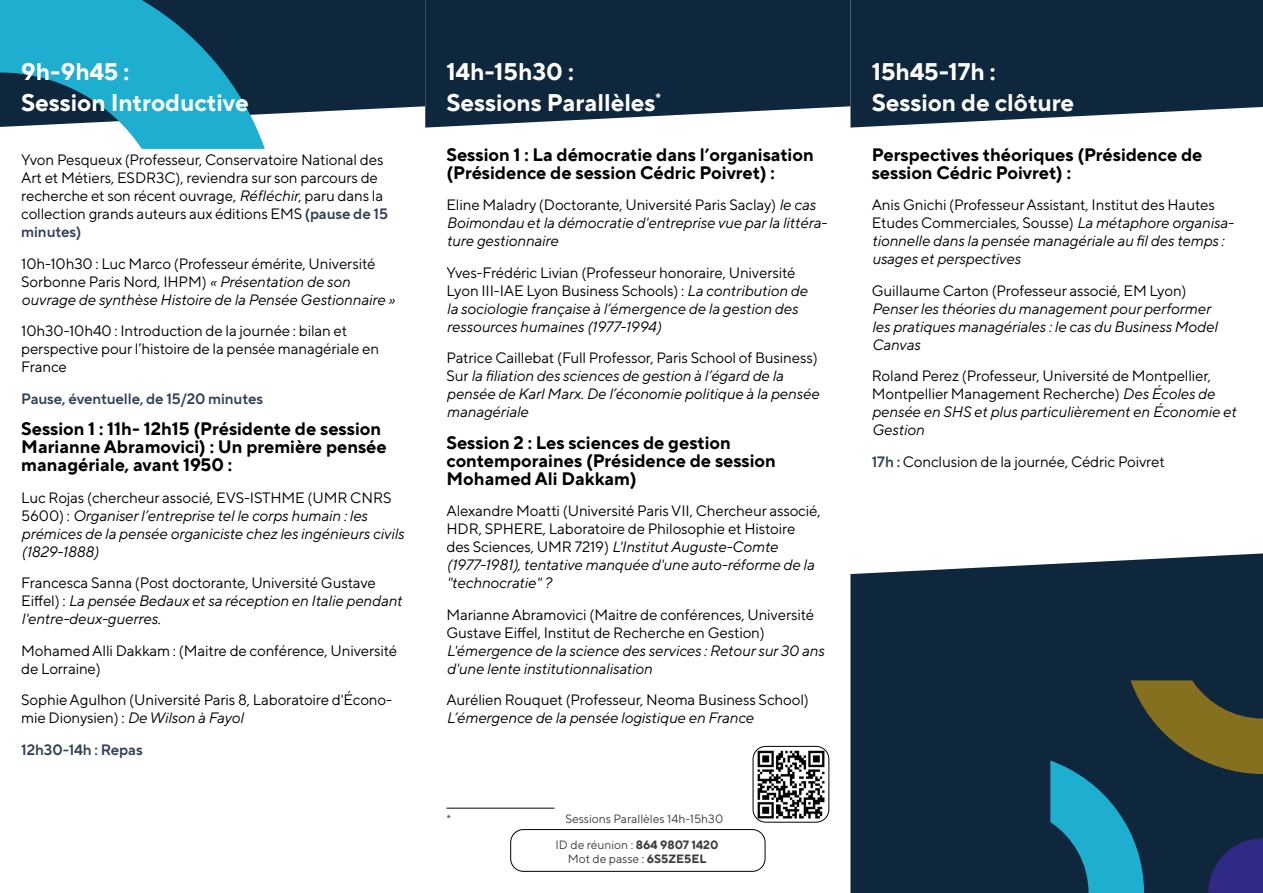
<style>
.page{position:relative;width:1263px;height:893px;background:#fff}
.page>*{position:absolute;margin:0;border:0;box-sizing:border-box;transform-origin:0 0}
.t1{font:700 24px/31.5px "TT Norms Pro";color:#fff}
.t2{font:700 18px/18px "TT Norms Pro";color:#000}
.t3{font:15px/18px "TT Norms Pro";letter-spacing:-.01em;color:#000}
.t4{font:italic 15px/18px "TT Norms Pro";letter-spacing:-.01em;color:#000}
.t5{font:600 15px "TT Norms Pro";letter-spacing:-.01em;color:#334156}
.t6{font:12px/14.4px "TT Norms Pro";color:#3c3c3b;text-align:center}
.s1{font-style:italic}
.s2{font-weight:600;color:#334156}
.s3{font-style:normal}
.s4{font-weight:700}
</style>
<div class="page">
<div style="left:265px;top:0;width:160px;height:115px;background:#0f273c"></div>
<svg style="left:425px;top:0;width:425px;height:128px;background:#23394c"></svg>
<svg style="left:850px;top:0;width:413px;height:128px;background:#23394c"></svg>
<div style="left:850px;top:553px;width:413px;height:340px;background:#0f273c"></div>
<svg style="left:1050px;top:680px;width:213px;height:213px;background:#254852"></svg>
<svg style="left:0;top:0;width:265px;height:149px;background:#2e90aa"></svg>
<hr style="left:446px;top:808px;width:108px;height:1px;background:#000">
<div style="left:510px;top:829px;width:255px;height:43px;border:1px solid #000;border-radius:13px"></div>
<img style="left:753px;top:746px;width:76px;height:76px">
<div style="left:753px;top:746px;width:76px;height:76px;border:1px solid #000;border-radius:13px"></div>
<h1 class="t1" style="left:21px;top:54px;width:229px">9h-9h45 :<br>Session Introductive</h1>
<p class="t3" style="left:21px;top:150px;width:368px">Yvon Pesqueux (Professeur, Conservatoire National des Art et Métiers, ESDR3C), reviendra sur son parcours de recherche et son récent ouvrage, <span class="s1">Réfléchir</span>, paru dans la collection grands auteurs aux éditions EMS <span class="s2">(pause de 15 minutes)</span></p>
<p class="t3" style="left:21px;top:253px;width:375px">10h-10h30 : Luc Marco (Professeur émérite, Université<br>Sorbonne Paris Nord, IHPM) <span class="s1">« Présentation de son ouvrage de synthèse Histoire de la Pensée Gestionnaire »</span></p>
<p class="t3" style="left:21px;top:321px;width:359px">10h30-10h40 : Introduction de la journée : bilan et perspective pour l’histoire de la pensée managériale en<br>France</p>
<p class="t5" style="left:21px;top:387px;width:243px">Pause, éventuelle, de 15/20 minutes</p>
<p class="t2" style="left:21px;top:419px;width:367px">Session 1 : 11h- 12h15 (Présidente de session<br>Marianne Abramovici) : Un première pensée managériale, avant 1950 :</p>
<p class="t4" style="left:21px;top:487px;width:384px"><span class="s3">Luc Rojas (chercheur associé, EVS-ISTHME (UMR CNRS 5600) :</span> Organiser l’entreprise tel le corps humain : les prémices de la pensée organiciste chez les ingénieurs civils (1829-1888)</p>
<p class="t4" style="left:21px;top:573px;width:382px"><span class="s3">Francesca Sanna (Post doctorante, Université Gustave<br>Eiffel) :</span> La pensée Bedaux et sa réception en Italie pendant l'entre-deux-guerres.</p>
<p class="t3" style="left:21px;top:640px;width:377px">Mohamed Alli Dakkam : (Maitre de conférence, Université de Lorraine)</p>
<p class="t3" style="left:21px;top:690px;width:372px">Sophie Agulhon (Université Paris 8, Laboratoire d'Écono&shy;mie Dionysien) : <span class="s1">De Wilson à Fayol</span></p>
<p class="t5" style="left:21px;top:738px;width:123px">12h30-14h : Repas</p>
<h1 class="t1" style="left:446px;top:54px;width:216px">14h-15h30 :<br>Sessions Parallèles<sup>*</sup></h1>
<p class="t2" style="left:446px;top:144px;width:369px">Session 1 : La démocratie dans l’organisation (Présidence de session Cédric Poivret) :</p>
<p class="t4" style="left:446px;top:195px;width:382px"><span class="s3">Eline Maladry (Doctorante, Université Paris Saclay)</span> le cas<br>Boimondau et la démocratie d'entreprise vue par la littéra&shy;ture gestionnaire</p>
<p class="t4" style="left:446px;top:262px;width:363px"><span class="s3">Yves-Frédéric Livian (Professeur honoraire, Université Lyon III-IAE Lyon Business Schools) :</span> La contribution de la sociologie française à l’émergence de la gestion des ressources humaines (1977-1994)</p>
<p class="t4" style="left:446px;top:348px;width:374px"><span class="s3">Patrice Caillebat (Full Professor, Paris School of Business)<br>Sur</span> la filiation des sciences de gestion à l’égard de la pensée de Karl Marx. De l’économie politique à la pensée managériale</p>
<p class="t2" style="left:446px;top:432px;width:331px">Session 2 : Les sciences de gestion contemporaines (Présidence de session<br>Mohamed Ali Dakkam)</p>
<p class="t3" style="left:446px;top:501px;width:376px">Alexandre Moatti (Université Paris VII, Chercheur associé, HDR, SPHERE, Laboratoire de Philosophie et Histoire des Sciences, UMR 7219) <span class="s1">L'Institut Auguste-Comte (1977-1981), tentative manquée d'une auto-réforme de la "technocratie" ?</span></p>
<p class="t3" style="left:446px;top:604px;width:369px">Marianne Abramovici (Maitre de conférences, Université<br>Gustave Eiffel, Institut de Recherche en Gestion)</p>
<p class="t4" style="left:446px;top:640px;width:379px">L'émergence de la science des services : Retour sur 30 ans d'une lente institutionnalisation</p>
<p class="t3" style="left:446px;top:690px;width:364px">Aurélien Rouquet (Professeur, Neoma Business School)</p>
<p class="t4" style="left:446px;top:708px;width:309px">L’émergence de la pensée logistique en France</p>
<p class="t6" style="left:446px;top:810px;width:6px">*</p>
<p class="t6" style="left:565px;top:810px;width:159px">Sessions Parallèles 14h-15h30</p>
<p class="t6" style="left:555px;top:837px;width:165px">ID de réunion : <span class="s4">864 9807 1420<br></span>Mot de passe : <span class="s4">6S5ZE5EL</span></p>
<h1 class="t1" style="left:872px;top:54px;width:204px">15h45-17h :<br>Session de clôture</h1>
<p class="t2" style="left:872px;top:144px;width:332px">Perspectives théoriques (Présidence de session Cédric Poivret) :</p>
<p class="t4" style="left:872px;top:195px;width:363px"><span class="s3">Anis Gnichi (Professeur Assistant, Institut des Hautes Etudes Commerciales, Sousse)</span> La métaphore organisa&shy;tionnelle dans la pensée managériale au fil des temps : usages et perspectives</p>
<p class="t3" style="left:872px;top:280px;width:316px">Guillaume Carton (Professeur associé, EM Lyon)</p>
<p class="t4" style="left:872px;top:298px;width:347px">Penser les théories du management pour performer les pratiques managériales : le cas du Business Model<br>Canvas</p>
<p class="t3" style="left:872px;top:366px;width:366px">Roland Perez (Professeur, Université de Montpellier, Montpellier Management Recherche) <span class="s1">Des Écoles de pensée en SHS et plus particulièrement en Économie et Gestion</span></p>
<p class="t3" style="left:872px;top:451px;width:295px"><span class="s2">17h :</span> Conclusion de la journée, Cédric Poivret</p>
</div>
